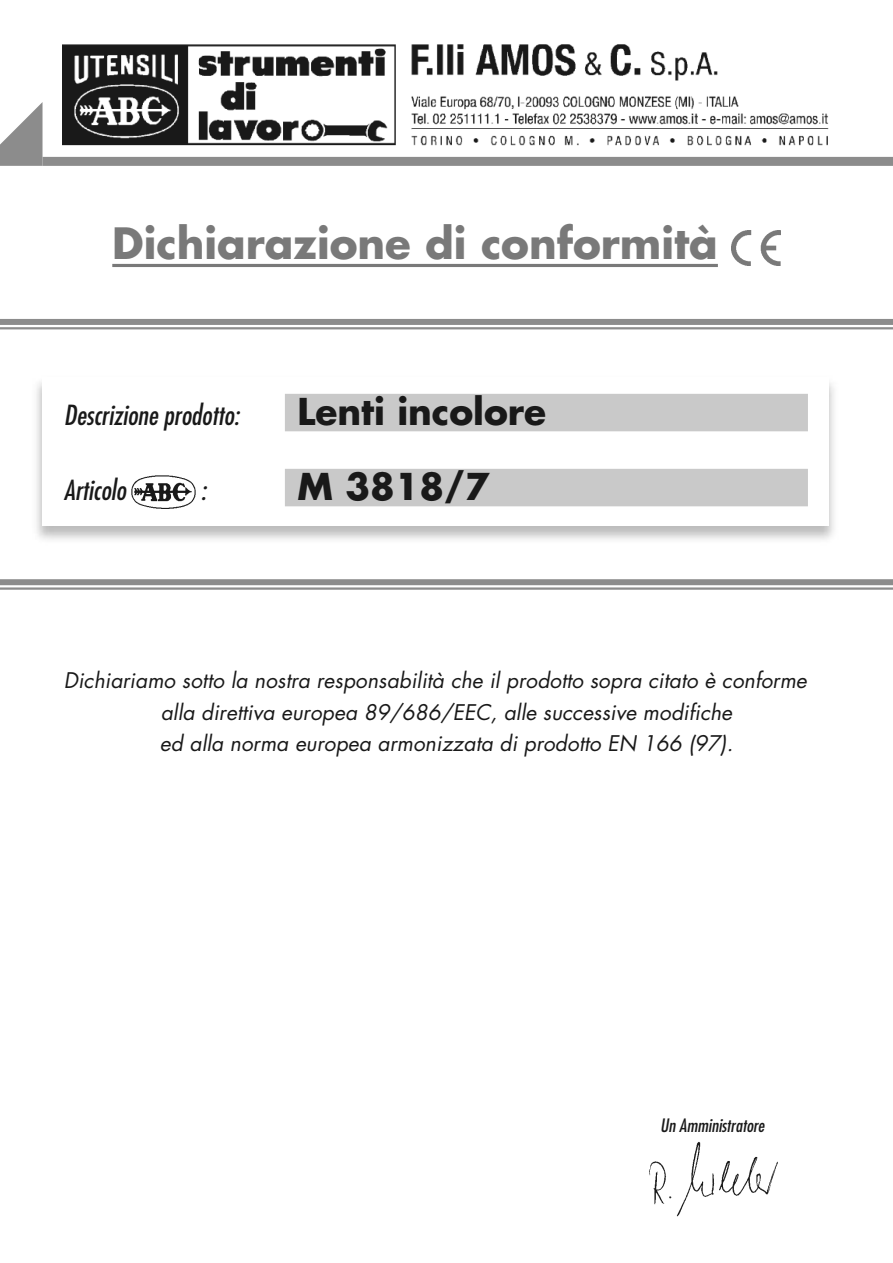
<style>
.page{position:relative;width:893px;height:1263px;background:#fff}
.page>*{position:absolute;margin:0;border:0;box-sizing:border-box;transform-origin:0 0}
.t1{font:700 42px "Futura";color:#797979}
.t2{font:700 36px "Futura";color:#191919}
.t3{font:italic condensed 27px "Futura";color:#191919}
.t4{font:italic 21px/31.5px "Futura";letter-spacing:.005em;color:#191919}
.t5{font:italic condensed 18px "Futura";color:#191919}
</style>
<div class="page">
<hr style="left:112px;top:264px;width:606px;height:3px;background:#797979">
<img style="left:732px;top:230px;width:49px;height:36px">
<div style="left:285px;top:394px;width:523px;height:37px;background:#c9c9c9"></div>
<div style="left:285px;top:469px;width:523px;height:37px;background:#c9c9c9"></div>
<img style="left:132px;top:476px;width:63px;height:32px">
<img style="left:62px;top:44px;width:767px;height:102px">
<div style="left:43px;top:157px;width:850px;height:9px;background:#8c8c8c"></div>
<div style="left:0;top:319px;width:893px;height:6px;background:#8c8c8c"></div>
<hr style="left:0;top:327px;width:893px;height:2px;background:#8c8c8c">
<div style="left:0;top:579px;width:893px;height:6px;background:#8c8c8c"></div>
<hr style="left:0;top:587px;width:893px;height:3px;background:#8c8c8c">
<svg style="left:0;top:102px;width:43px;height:64px"></svg>
<img style="left:649px;top:1142px;width:129px;height:74px">
<h1 class="t1" style="left:112px;top:224px;width:607px">Dichiarazione di conformità</h1>
<p class="t3" style="left:64px;top:402px;width:177px">Descrizione prodotto:</p>
<h2 class="t2" style="left:298px;top:395px;width:250px">Lenti incolore</h2>
<p class="t3" style="left:64px;top:477px;width:64px">Articolo</p>
<p class="t3" style="left:201px;top:477px;width:7px">:</p>
<h2 class="t2" style="left:298px;top:470px;width:194px">M 3818/7</h2>
<p class="t4" style="left:160px;top:666px;width:649px;text-indent:-96px">Dichiariamo sotto la nostra responsabilità che il prodotto sopra citato è conforme alla direttiva europea 89/686/EEC, alle successive modifiche<br>ed alla norma europea armonizzata di prodotto EN 166 (97).</p>
<p class="t5" style="left:660px;top:1117px;width:106px">Un Amministratore</p>
</div>
